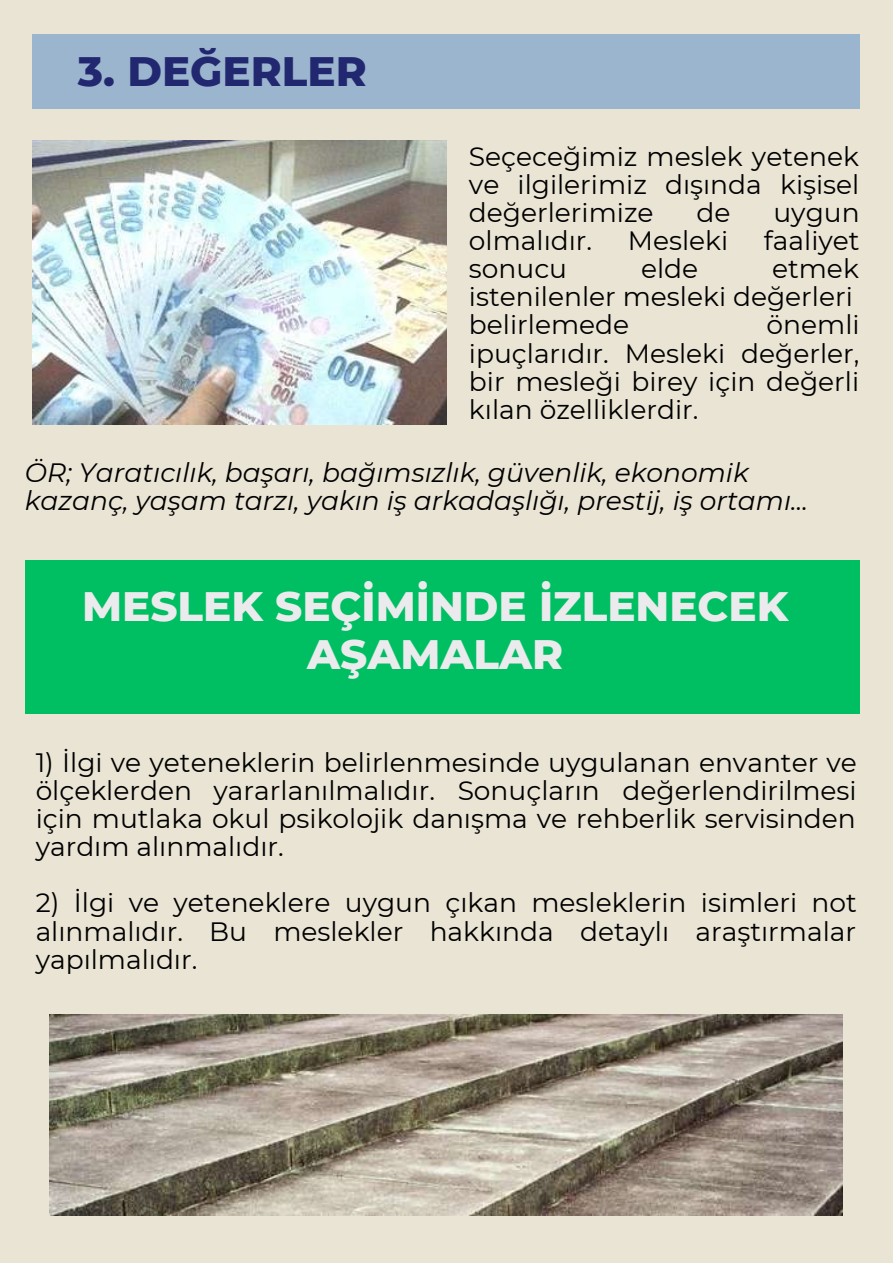
<style>
.page{position:relative;width:893px;height:1264px;background:#fff}
.page>*{position:absolute;margin:0;border:0;box-sizing:border-box;transform-origin:0 0}
.t1{font:800 42px/48.3px "Montserrat";color:#ebebee;text-align:center}
.t2{font:800 42px "Montserrat";color:#222870}
.t3{font:26.55px/28px "Montserrat";color:#000}
.t4{font:italic 26.55px/28px "Montserrat";color:#000}
</style>
<div class="page">
<div style="left:0;top:0;width:892px;height:1262px;background:#eae4d4"></div>
<div style="left:33px;top:34px;width:826px;height:74px;background:#9cb5cf"></div>
<img style="left:33px;top:140px;width:413px;height:285px">
<div style="left:25px;top:560px;width:834px;height:153px;background:#00bf63"></div>
<img style="left:50px;top:1014px;width:792px;height:201px">
<h1 class="t2" style="left:78px;top:45px;width:290px">3. DEĞERLER</h1>
<p class="t3" style="left:469px;top:142px;width:392px;text-align:justify">Seçeceği miz meslek yetenek ve i lgi leri miz dışında kişisel değerleri mize</p>
<p class="t3" style="left:696px;top:198px;width:35px">de</p>
<p class="t3" style="left:773px;top:198px;width:88px">uygun</p>
<p class="t3" style="left:469px;top:226px;width:125px">olmalıdır.</p>
<p class="t3" style="left:627px;top:226px;width:97px">Mesleki</p>
<p class="t3" style="left:763px;top:226px;width:97px">faaliyet</p>
<p class="t3" style="left:469px;top:255px;width:100px">sonucu</p>
<p class="t3" style="left:641px;top:255px;width:59px">elde</p>
<p class="t3" style="left:469px;top:255px;width:391px;text-indent:303px">etmek isteni lenler mesleki değerleri beli rlemede</p>
<p class="t3" style="left:469px;top:311px;width:392px;text-indent:297px">önemli i puçlarıdır. Mesleki değerler, bi r mesleği bi rey içi n değerli kılan özelli klerdi r.</p>
<p class="t4" style="left:25px;top:458px;width:784px">ÖR; Yaratıcılık, başarı, bağımsızlık, güvenlik, ekonomik kazanç, yaşam tarzı, yakın iş arkadaşlığı, prestij, iş ortamı...</p>
<h1 class="t1" style="left:82px;top:582px;width:707px">MESLEK SEÇİMİNDE İZLENECEK<br>AŞAMALAR</h1>
<p class="t3" style="left:36px;top:748px;width:822px">1) İlgi ve yetenekleri n beli rlenmesi nde uygulanan envanter ve ölçeklerden yararlanılmalıdır. Sonuçların değerlendi ri lmesi içi n mutlaka okul psi koloji k danışma ve rehberli k servisi nden yardım alınmalıdır.</p>
<p class="t3" style="left:36px;top:888px;width:822px;text-align:justify">2) İlgi ve yeteneklere uygun çıkan meslekleri n isi mleri not alınmalıdır. Bu meslekler hakkında detaylı araştırmalar yapılmalıdır.</p>
</div>
